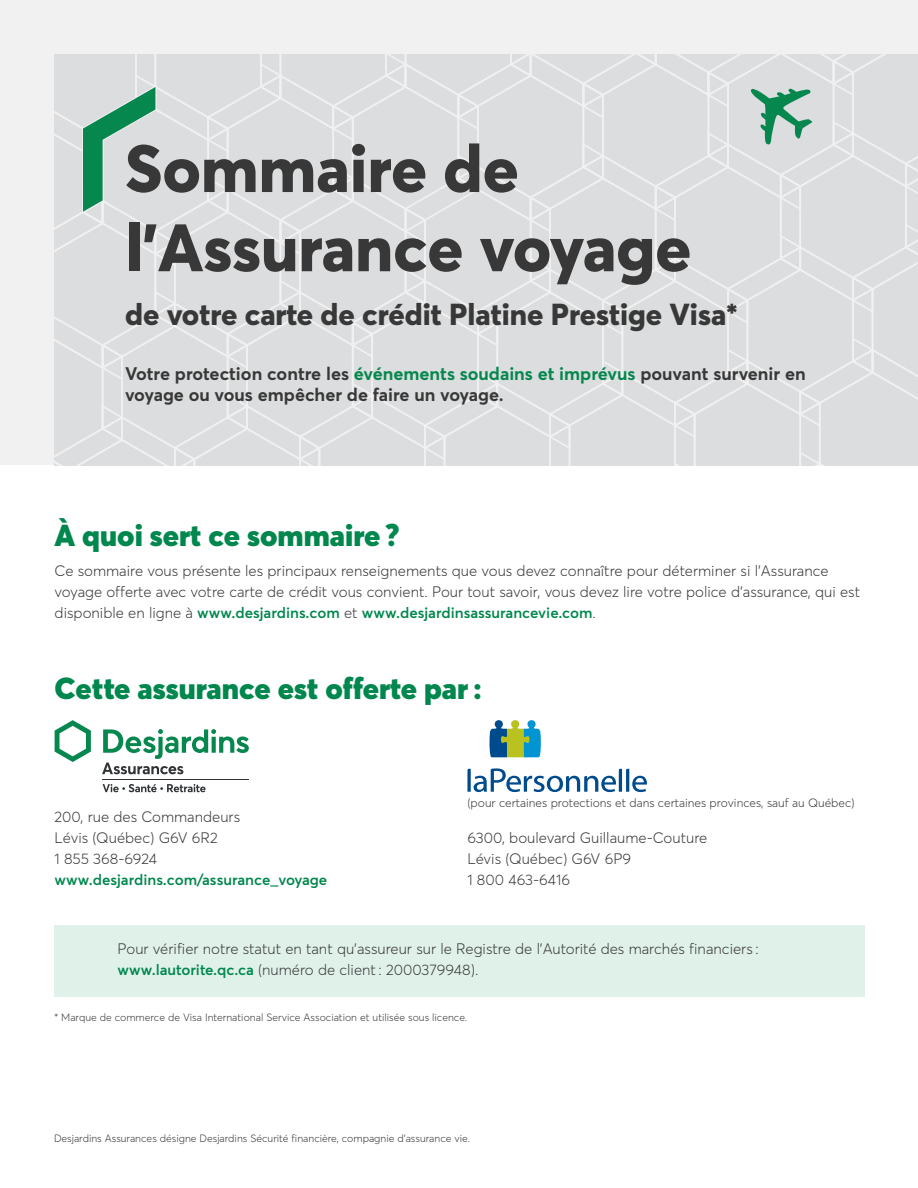
<style>
.page{position:relative;width:918px;height:1188px;background:#fff}
.page>*{position:absolute;margin:0;border:0;box-sizing:border-box;transform-origin:0 0}
.t1{font:800 66px/79.2px "Averta";color:#383838}
.t2{font:900 30px "Averta";color:#00874e}
.t3{font:800 30px "Averta";color:#383838}
.t4{font:700 18px/21px "Averta";color:#383838}
.t5{font:300 15px/21px "Averta";color:#383838}
.t6{font:300 12px "Averta";color:#383838}
.t7{font:300 10.5px "Averta";color:#383838}
.s1{color:#05874e}
.s2{font-weight:600;color:#00874e}
</style>
<div class="page">
<div style="left:0;top:0;width:918px;height:465px;background:#f1f1f2"></div>
<svg style="left:54px;top:54px;width:864px;height:411px;background:#dadddd"></svg>
<svg style="left:103px;top:784px;width:103px;height:8px"></svg>
<hr style="left:102px;top:779px;width:147px;height:1px;background:#303335">
<svg style="left:55px;top:720px;width:36px;height:42px"></svg>
<svg style="left:102px;top:729px;width:147px;height:45px"></svg>
<svg style="left:467px;top:768px;width:180px;height:24px"></svg>
<svg style="left:489px;top:720px;width:52px;height:37px;background:#64a191"></svg>
<div style="left:55px;top:925px;width:810px;height:72px;background:#e0f1ea"></div>
<h1 class="t1" style="left:125px;top:128px;width:568px">Sommaire de l’Assurance voyage</h1>
<h1 class="t3" style="left:125px;top:295px;width:614px">de votre carte de crédit Platine Prestige Visa*</h1>
<p class="t4" style="left:125px;top:363px;width:682px">Votre protection contre les <span class="s1">événements soudains et imprévus</span> pouvant survenir en voyage ou vous empêcher de faire un voyage.</p>
<h2 class="t2" style="left:55px;top:516px;width:347px">À quoi sert ce sommaire ?</h2>
<p class="t5" style="left:55px;top:560px;width:807px">Ce sommaire vous présente les principaux renseignements que vous devez connaître pour déterminer si l’Assurance voyage offerte avec votre carte de crédit vous convient. Pour tout savoir, vous devez lire votre police d’assurance, qui est disponible en ligne à <span class="s2">www.desjardins.com</span> et <span class="s2">www.desjardinsassurancevie.com</span>.</p>
<h2 class="t2" style="left:55px;top:669px;width:428px">Cette assurance est offerte par :</h2>
<p class="t5" style="left:55px;top:806px;width:274px">200, rue des Commandeurs<br>Lévis (Québec) G6V 6R2<br>1 855 368-6924 <span class="s2">www.desjardins.com/assurance_voyage</span></p>
<p class="t6" style="left:467px;top:795px;width:389px">(pour certaines protections et dans certaines provinces, sauf au Québec)</p>
<p class="t5" style="left:467px;top:827px;width:241px">6300, boulevard Guillaume-Couture<br>Lévis (Québec) G6V 6P9<br>1 800 463-6416</p>
<p class="t5" style="left:118px;top:938px;width:643px">Pour vérifier notre statut en tant qu’assureur sur le Registre de l’Autorité des marchés financiers : <span class="s2">www.lautorite.qc.ca</span> (numéro de client : 2000379948).</p>
<p class="t7" style="left:54px;top:1010px;width:415px">* Marque de commerce de Visa International Service Association et utilisée sous licence.</p>
<p class="t7" style="left:54px;top:1132px;width:418px">Desjardins Assurances désigne Desjardins Sécurité financière, compagnie d’assurance vie.</p>
</div>
